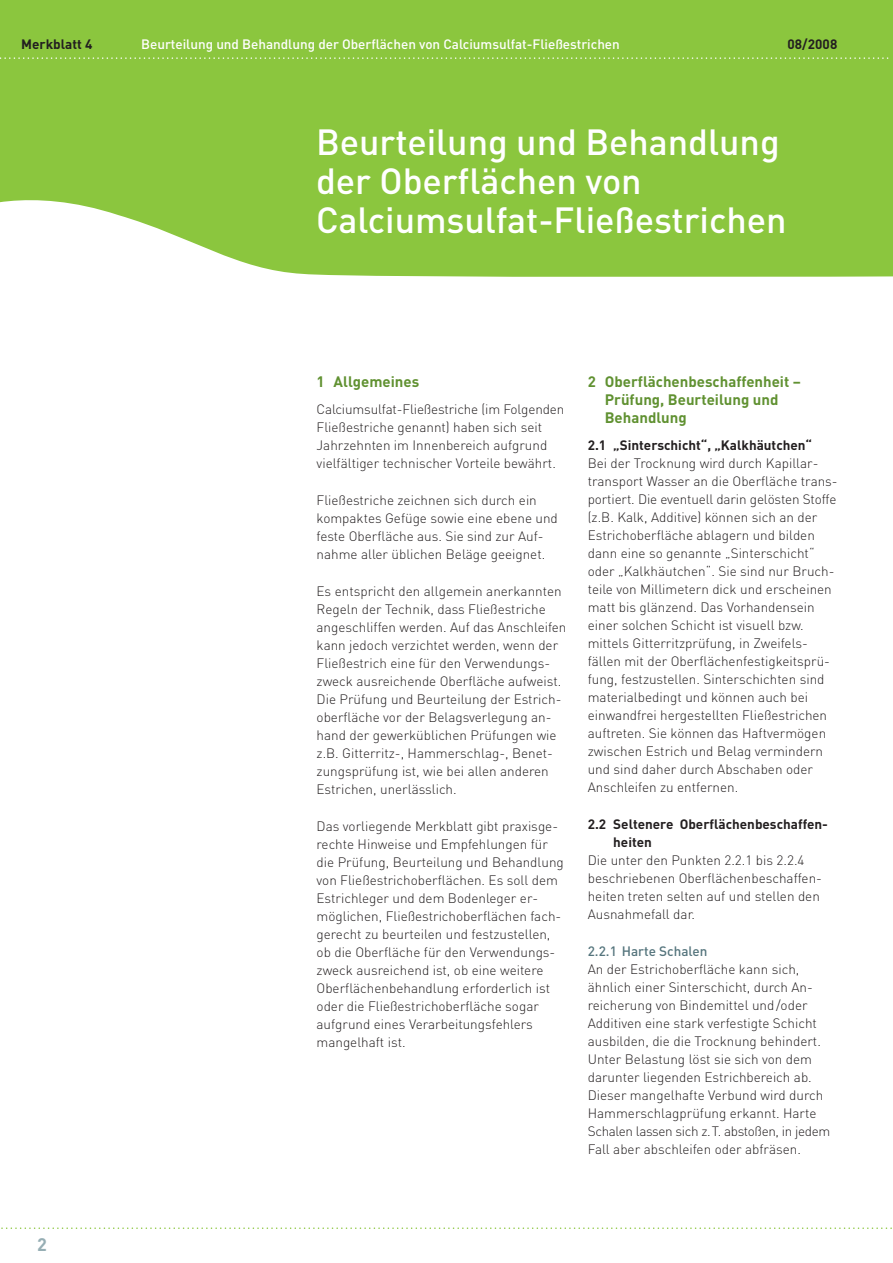
<style>
.page{position:relative;width:893px;height:1263px;background:#fff}
.page>*{position:absolute;margin:0;border:0;box-sizing:border-box;transform-origin:0 0}
.t1{font:500 36px/39px "DIN";color:#fff}
.t2{font:700 18px "DIN";color:#96aeb4}
.t3{font:700 15px/18px "DIN";color:#609131}
.t4{font:300 13.5px/18px "DIN";color:#231f20}
.t5{font:700 13.5px/18px "DIN";color:#231f20}
.t6{font:500 13.5px "DIN";color:#fff}
.t7{font:500 13.5px "DIN";color:#54747c}
</style>
<div class="page">
<div style="left:0;top:0;width:893px;height:281px;background:#8bc63e"></div>
<svg style="left:0;top:200px;width:893px;height:81px"></svg>
<svg style="left:1px;top:1227px;width:891px;height:2px"></svg>
<svg style="left:0;top:57px;width:889px;height:2px"></svg>
<p class="t5" style="left:21px;top:34px;width:73px">Merkblatt 4</p>
<p class="t6" style="left:141px;top:35px;width:480px">Beurteilung und Behandlung der Oberflächen von Calciumsulfat-Fließestrichen</p>
<p class="t5" style="left:787px;top:34px;width:51px">08/2008</p>
<h1 class="t1" style="left:316px;top:121px;width:472px">Beurteilung und Behandlung der Oberflächen von<br>Calciumsulfat-Fließestrichen</h1>
<h2 class="t2" style="left:37px;top:1233px;width:11px">2</h2>
<p class="t3" style="left:317px;top:372px;width:104px">1 Allgemeines</p>
<p class="t4" style="left:317px;top:400px;width:249px">Calciumsulfat-Fließestriche (im Folgenden Fließestriche genannt) haben sich seit Jahrzehnten im Innenbereich aufgrund vielfältiger technischer Vorteile bewährt.</p>
<p class="t4" style="left:317px;top:491px;width:243px">Fließestriche zeichnen sich durch ein kompaktes Gefüge sowie eine ebene und feste Oberfläche aus. Sie sind zur Auf&shy;nahme aller üblichen Beläge geeignet.</p>
<p class="t4" style="left:317px;top:582px;width:251px">Es entspricht den allgemein anerkannten Regeln der Technik, dass Fließestriche angeschliffen werden. Auf das Anschleifen kann jedoch verzichtet werden, wenn der Fließestrich eine für den Verwendungs&shy;zweck ausreichende Oberfläche aufweist.<br>Die Prüfung und Beurteilung der Estrich&shy;oberfläche vor der Belagsverlegung an&shy;hand der gewerküblichen Prüfungen wie z.B. Gitterritz-, Hammerschlag-, Benet&shy;zungsprüfung ist, wie bei allen anderen Estrichen, unerlässlich.</p>
<p class="t4" style="left:317px;top:817px;width:249px">Das vorliegende Merkblatt gibt praxisge&shy;rechte Hinweise und Empfehlungen für die Prüfung, Beurteilung und Behandlung von Fließestrichoberflächen. Es soll dem Estrichleger und dem Bodenleger er&shy;möglichen, Fließestrichoberflächen fach&shy;gerecht zu beurteilen und festzustellen, ob die Oberfläche für den Verwendungs&shy;zweck ausreichend ist, ob eine weitere Oberflächenbehandlung erforderlich ist oder die Fließestrichoberfläche sogar aufgrund eines Verarbeitungsfehlers mangelhaft ist.</p>
<p class="t3" style="left:605px;top:372px;width:198px;text-indent:-17px">2 Oberflächenbeschaffenheit –<br>Prüfung, Beurteilung und<br>Behandlung</p>
<p class="t5" style="left:588px;top:435px;width:226px">2.1 „Sinterschicht“, „Kalkhäutchen“</p>
<p class="t4" style="left:588px;top:454px;width:251px">Bei der Trocknung wird durch Kapillar&shy;transport Wasser an die Oberfläche trans&shy;portiert. Die eventuell darin gelösten Stoffe (z.B. Kalk, Additive) können sich an der Estrichoberfläche ablagern und bilden dann eine so genannte „Sinterschicht“ oder „Kalkhäutchen“. Sie sind nur Bruch&shy;teile von Millimetern dick und erscheinen matt bis glänzend. Das Vorhandensein einer solchen Schicht ist visuell bzw. mittels Gitterritzprüfung, in Zweifels&shy;fällen mit der Oberflächenfestigkeitsprü&shy;fung, festzustellen. Sinterschichten sind materialbedingt und können auch bei einwandfrei hergestellten Fließestrichen auftreten. Sie können das Haftvermögen zwischen Estrich und Belag vermindern und sind daher durch Abschaben oder Anschleifen zu entfernen.</p>
<p class="t5" style="left:613px;top:814px;width:216px;text-indent:-26px">2.2 Seltenere Oberflächenbeschaffen&shy;heiten</p>
<p class="t4" style="left:588px;top:851px;width:236px">Die unter den Punkten 2.2.1 bis 2.2.4 beschriebenen Oberflächenbeschaffen&shy;heiten treten selten auf und stellen den Ausnahmefall dar.</p>
<p class="t7" style="left:588px;top:942px;width:121px">2.2.1 Harte Schalen</p>
<p class="t4" style="left:588px;top:960px;width:244px">An der Estrichoberfläche kann sich, ähnlich einer Sinterschicht, durch An&shy;reicherung von Bindemittel und/oder Additiven eine stark verfestigte Schicht ausbilden, die die Trocknung behindert.<br>Unter Belastung löst sie sich von dem darunter liegenden Estrichbereich ab.<br>Dieser mangelhafte Verbund wird durch Hammerschlagprüfung erkannt. Harte Schalen lassen sich z.T. abstoßen, in jedem Fall aber abschleifen oder abfräsen.</p>
</div>
